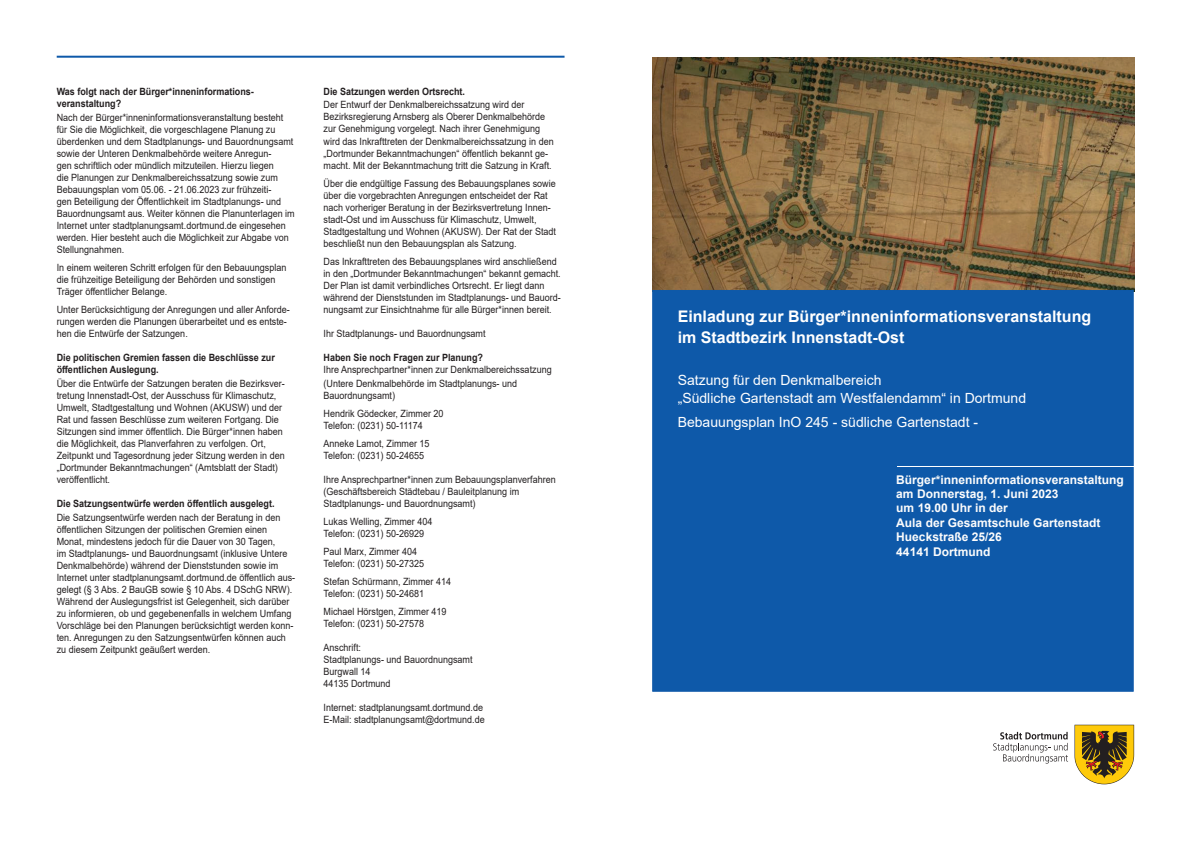
<style>
.page{position:relative;width:1191px;height:842px;background:#fff}
.page>*{position:absolute;margin:0;border:0;box-sizing:border-box;transform-origin:0 0}
.t1{font:700 16px/21.6px "Arial";color:#fff}
.t2{font:14px/18px "Arial";color:#fff}
.t3{font:700 12px/14.4px "Arial";color:#fcfcfc}
.t4{font:10px/12px "Arial";color:#231f20;scale:.9 1}
.t5{font:700 10px/12px "Arial";color:#231f20;scale:.9 1}
</style>
<div class="page">
<img style="left:652px;top:57px;width:482px;height:235px">
<hr style="left:57px;top:56px;width:507px;height:2px;background:#0e59a9">
<div style="left:652px;top:290px;width:481px;height:402px;background:#0e59a9;border:1px solid #0e59a9"></div>
<svg style="left:1074px;top:725px;width:60px;height:59px;background:#a7892d"></svg>
<svg style="left:993px;top:732px;width:75px;height:31px"></svg>
<hr style="left:897px;top:466px;width:237px;height:1px;background:#fff">
<p class="t5" style="left:57px;top:86px;width:221px">Was folgt nach der Bürger*inneninformations&shy;veranstaltung?</p>
<p class="t4" style="left:57px;top:112px;width:266px">Nach der Bürger*inneninformationsveranstaltung besteht für Sie die Möglichkeit, die vorgeschlagene Planung zu überdenken und dem Stadtplanungs- und Bauordnungsamt sowie der Unteren Denkmalbehörde weitere Anregun-<br>gen schriftlich oder mündlich mitzuteilen. Hierzu liegen<br>die Planungen zur Denkmalbereichssatzung sowie zum Bebauungsplan vom 05.06. - 21.06.2023 zur frühzeiti-<br>gen Beteiligung der Öffentlichkeit im Stadtplanungs- und Bauordnungsamt aus. Weiter können die Planunterlagen im Internet unter stadtplanungsamt.dortmund.de eingesehen werden. Hier besteht auch die Möglichkeit zur Abgabe von Stellungnahmen.</p>
<p class="t4" style="left:57px;top:262px;width:257px">In einem weiteren Schritt erfolgen für den Bebauungsplan die frühzeitige Beteiligung der Behörden und sonstigen<br>Träger öffentlicher Belange.</p>
<p class="t4" style="left:57px;top:304px;width:261px">Unter Berücksichtigung der Anregungen und aller Anforde&shy;rungen werden die Planungen überarbeitet und es entste&shy;hen die Entwürfe der Satzungen.</p>
<p class="t5" style="left:57px;top:352px;width:244px">Die politischen Gremien fassen die Beschlüsse zur öffentlichen Auslegung.</p>
<p class="t4" style="left:57px;top:378px;width:255px">Über die Entwürfe der Satzungen beraten die Bezirksver&shy;tretung Innenstadt-Ost, der Ausschuss für Klimaschutz, Umwelt, Stadtgestaltung und Wohnen (AKUSW) und der Rat und fassen Beschlüsse zum weiteren Fortgang. Die Sitzungen sind immer öffentlich. Die Bürger*innen haben die Möglichkeit, das Planverfahren zu verfolgen. Ort, Zeitpunkt und Tagesordnung jeder Sitzung werden in den „Dortmunder Bekanntmachungen“ (Amtsblatt der Stadt) veröffentlicht.</p>
<p class="t5" style="left:57px;top:498px;width:244px">Die Satzungsentwürfe werden öffentlich ausgelegt.</p>
<p class="t4" style="left:57px;top:512px;width:266px">Die Satzungsentwürfe werden nach der Beratung in den öffentlichen Sitzungen der politischen Gremien einen Monat, mindestens jedoch für die Dauer von 30 Tagen,<br>im Stadtplanungs- und Bauordnungsamt (inklusive Untere Denkmalbehörde) während der Dienststunden sowie im Internet unter stadtplanungsamt.dortmund.de öffentlich aus&shy;gelegt (§ 3 Abs. 2 BauGB sowie § 10 Abs. 4 DSchG NRW).<br>Während der Auslegungsfrist ist Gelegenheit, sich darüber zu informieren, ob und gegebenenfalls in welchem Umfang Vorschläge bei den Planungen berücksichtigt werden konn&shy;ten. Anregungen zu den Satzungsentwürfen können auch zu diesem Zeitpunkt geäußert werden.</p>
<p class="t5" style="left:323px;top:86px;width:159px">Die Satzungen werden Ortsrecht.</p>
<p class="t4" style="left:323px;top:98px;width:257px;line-height:12.3px">Der Entwurf der Denkmalbereichssatzung wird der Bezirksregierung Arnsberg als Oberer Denkmalbehörde zur Genehmigung vorgelegt. Nach ihrer Genehmigung wird das Inkrafttreten der Denkmalbereichssatzung in den „Dortmunder Bekanntmachungen“ öffentlich bekannt ge&shy;macht. Mit der Bekanntmachung tritt die Satzung in Kraft.</p>
<p class="t4" style="left:323px;top:178px;width:260px">Über die endgültige Fassung des Bebauungsplanes sowie über die vorgebrachten Anregungen entscheidet der Rat nach vorheriger Beratung in der Bezirksvertretung Innen&shy;stadt-Ost und im Ausschuss für Klimaschutz, Umwelt, Stadtgestaltung und Wohnen (AKUSW). Der Rat der Stadt beschließt nun den Bebauungsplan als Satzung.</p>
<p class="t4" style="left:323px;top:256px;width:265px">Das Inkrafttreten des Bebauungsplanes wird anschließend in den „Dortmunder Bekanntmachungen“ bekannt gemacht.<br>Der Plan ist damit verbindliches Ortsrecht. Er liegt dann während der Dienststunden im Stadtplanungs- und Bauord&shy;nungsamt zur Einsichtnahme für alle Bürger*innen bereit.</p>
<p class="t4" style="left:323px;top:328px;width:182px">Ihr Stadtplanungs- und Bauordnungsamt</p>
<p class="t5" style="left:323px;top:352px;width:179px">Haben Sie noch Fragen zur Planung?</p>
<p class="t4" style="left:323px;top:363px;width:255px;line-height:12.9px">Ihre Ansprechpartner*innen zur Denkmalbereichssatzung (Untere Denkmalbehörde im Stadtplanungs- und<br>Bauordnungsamt)</p>
<p class="t4" style="left:323px;top:408px;width:135px">Hendrik Gödecker, Zimmer 20<br>Telefon: (0231) 50-11174</p>
<p class="t4" style="left:323px;top:438px;width:119px">Anneke Lamot, Zimmer 15<br>Telefon: (0231) 50-24655</p>
<p class="t4" style="left:323px;top:474px;width:259px">Ihre Ansprechpartner*innen zum Bebauungsplanverfahren (Geschäftsbereich Städtebau / Bauleitplanung im<br>Stadtplanungs- und Bauordnungsamt)</p>
<p class="t4" style="left:323px;top:515px;width:122px">Lukas Welling, Zimmer 404<br>Telefon: (0231) 50-26929</p>
<p class="t4" style="left:323px;top:545px;width:113px">Paul Marx, Zimmer 404<br>Telefon: (0231) 50-27325</p>
<p class="t4" style="left:323px;top:575px;width:143px">Stefan Schürmann, Zimmer 414<br>Telefon: (0231) 50-24681</p>
<p class="t4" style="left:323px;top:605px;width:138px">Michael Hörstgen, Zimmer 419<br>Telefon: (0231) 50-27578</p>
<p class="t4" style="left:323px;top:641px;width:167px">Anschrift:<br>Stadtplanungs- und Bauordnungsamt<br>Burgwall 14<br>44135 Dortmund</p>
<p class="t4" style="left:323px;top:701px;width:181px">Internet: stadtplanungsamt.dortmund.de<br>E-Mail: stadtplanungsamt@dortmund.de</p>
<h1 class="t1" style="left:677px;top:306px;width:415px">Einladung zur Bürger*inneninformationsveranstaltung im Stadtbezirk Innenstadt-Ost</h1>
<h2 class="t2" style="left:677px;top:371px;width:350px">Satzung für den Denkmalbereich<br>„Südliche Gartenstadt am Westfalendamm“ in Dortmund</h2>
<h2 class="t2" style="left:677px;top:413px;width:302px">Bebauungsplan InO 245 - südliche Gartenstadt -</h2>
<p class="t3" style="left:896px;top:472px;width:229px">Bürger*inneninformationsveranstaltung am Donnerstag, 1. Juni 2023<br>um 19.00 Uhr in der<br>Aula der Gesamtschule Gartenstadt<br>Hueckstraße 25/26<br>44141 Dortmund</p>
</div>
